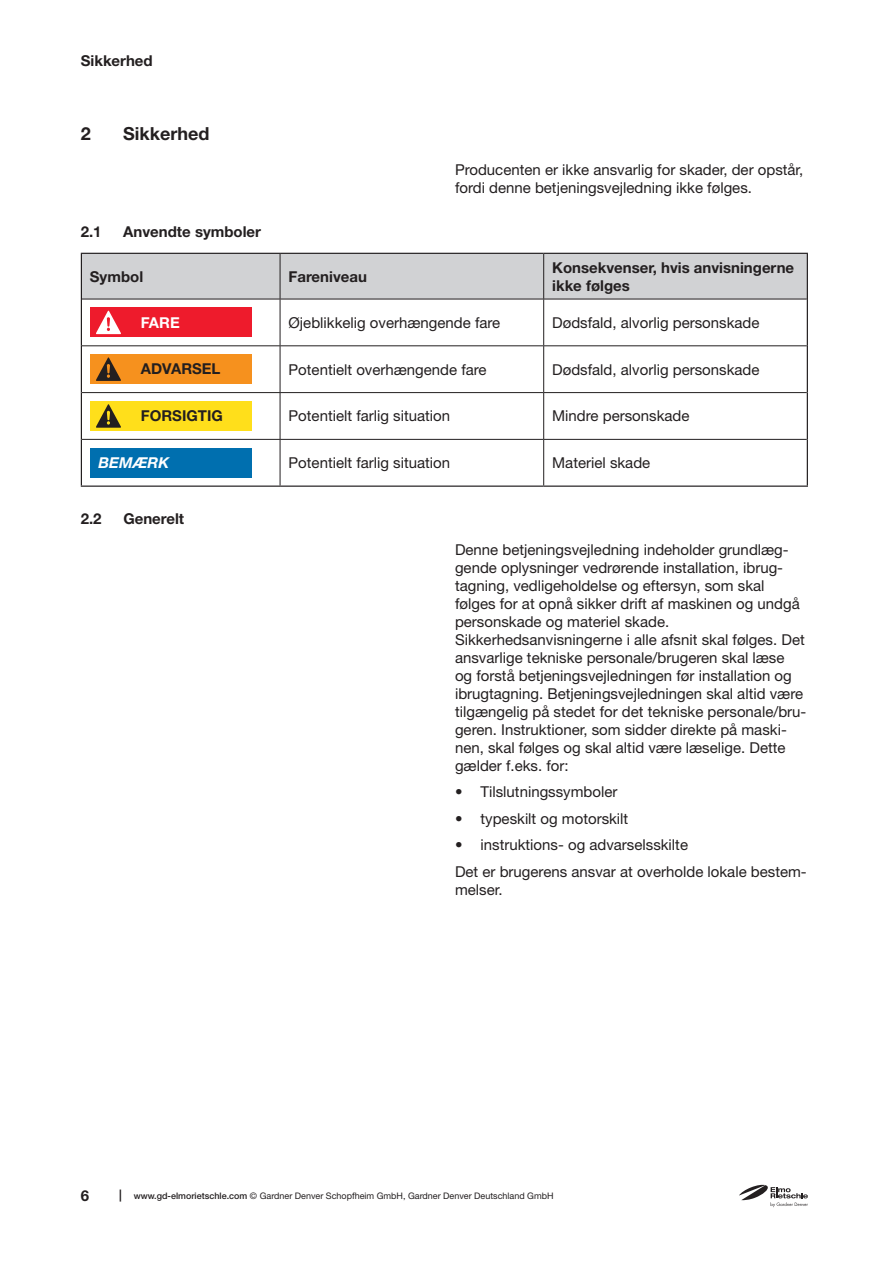
<style>
.page{position:relative;width:893px;height:1263px;background:#fff}
.page>*{position:absolute;margin:0;border:0;box-sizing:border-box;transform-origin:0 0}
.t1{font:700 18px "Helvetica Neue LT Pro";color:#231f20}
.t2{font:15px/18px "Helvetica Neue LT Pro";color:#231f20}
.t3{font:700 15px/18px "Helvetica Neue LT Pro";color:#231f20}
.t4{font:italic 700 15px "Helvetica Neue LT Pro";color:#fff}
.t5{font:700 15px "Helvetica Neue LT Pro";color:#fff}
.t6{font:9px "Helvetica Neue LT Pro";color:#231f20}
.s1{font-weight:700;font-size:12px}
.s2{font-weight:500}
</style>
<div class="page">
<svg style="left:739px;top:1184px;width:69px;height:23px"></svg>
<div style="left:82px;top:254px;width:725px;height:45px;background:#d1d2d4"></div>
<hr style="left:81px;top:253px;width:199px;height:1px;background:#231f20">
<hr style="left:81px;top:254px;width:1px;height:45px;background:#231f20">
<hr style="left:280px;top:253px;width:264px;height:1px;background:#231f20">
<hr style="left:544px;top:253px;width:264px;height:1px;background:#231f20">
<hr style="left:807px;top:254px;width:1px;height:45px;background:#231f20">
<hr style="left:81px;top:299px;width:1px;height:47px;background:#231f20">
<hr style="left:807px;top:299px;width:1px;height:47px;background:#231f20">
<hr style="left:81px;top:346px;width:1px;height:47px;background:#231f20">
<hr style="left:807px;top:346px;width:1px;height:47px;background:#231f20">
<hr style="left:81px;top:393px;width:1px;height:46px;background:#231f20">
<hr style="left:807px;top:393px;width:1px;height:46px;background:#231f20">
<hr style="left:81px;top:439px;width:1px;height:46px;background:#231f20">
<hr style="left:807px;top:439px;width:1px;height:46px;background:#231f20">
<hr style="left:280px;top:254px;width:1px;height:45px;background:#231f20">
<hr style="left:543px;top:254px;width:1px;height:45px;background:#231f20">
<hr style="left:82px;top:299px;width:198px;height:1px;background:#231f20">
<hr style="left:280px;top:299px;width:264px;height:1px;background:#231f20">
<hr style="left:280px;top:299px;width:1px;height:46px;background:#231f20">
<hr style="left:544px;top:299px;width:263px;height:1px;background:#231f20">
<hr style="left:543px;top:299px;width:1px;height:46px;background:#231f20">
<hr style="left:82px;top:345px;width:198px;height:1px;background:#231f20">
<hr style="left:280px;top:345px;width:264px;height:1px;background:#231f20">
<hr style="left:280px;top:346px;width:1px;height:46px;background:#231f20">
<hr style="left:544px;top:345px;width:263px;height:1px;background:#231f20">
<hr style="left:543px;top:346px;width:1px;height:46px;background:#231f20">
<hr style="left:82px;top:392px;width:198px;height:1px;background:#231f20">
<hr style="left:280px;top:392px;width:264px;height:1px;background:#231f20">
<hr style="left:280px;top:393px;width:1px;height:46px;background:#231f20">
<hr style="left:544px;top:392px;width:263px;height:1px;background:#231f20">
<hr style="left:543px;top:393px;width:1px;height:46px;background:#231f20">
<hr style="left:82px;top:439px;width:198px;height:1px;background:#231f20">
<hr style="left:280px;top:439px;width:264px;height:1px;background:#231f20">
<hr style="left:280px;top:440px;width:1px;height:45px;background:#231f20">
<hr style="left:544px;top:439px;width:263px;height:1px;background:#231f20">
<hr style="left:543px;top:440px;width:1px;height:45px;background:#231f20">
<hr style="left:81px;top:485px;width:199px;height:2px;background:#231f20">
<hr style="left:280px;top:485px;width:264px;height:2px;background:#231f20">
<hr style="left:544px;top:485px;width:264px;height:2px;background:#231f20">
<div style="left:90px;top:308px;width:161px;height:29px;background:#ee1b2c"></div>
<svg style="left:96px;top:311px;width:25px;height:23px"></svg>
<div style="left:90px;top:354px;width:161px;height:30px;background:#f6911e"></div>
<svg style="left:96px;top:357px;width:25px;height:24px"></svg>
<div style="left:90px;top:401px;width:161px;height:30px;background:#ffdf1b"></div>
<svg style="left:96px;top:404px;width:25px;height:24px"></svg>
<div style="left:90px;top:448px;width:161px;height:29px;background:#006faf"></div>
<p class="t3" style="left:81px;top:51px;width:73px">Sikkerhed</p>
<p class="t1" style="left:81px;top:123px;width:12px">2</p>
<p class="t1" style="left:123px;top:123px;width:88px">Sikkerhed</p>
<p class="t2" style="left:455px;top:161px;width:350px">Producenten er ikke ansvarlig for skader, der opstår, fordi denne betjeningsvejledning ikke følges.</p>
<p class="t3" style="left:81px;top:222px;width:22px">2.1</p>
<p class="t3" style="left:123px;top:222px;width:139px">Anvendte symboler</p>
<p class="t3" style="left:90px;top:267px;width:55px">Symbol</p>
<p class="t3" style="left:289px;top:267px;width:80px">Fareniveau</p>
<p class="t3" style="left:552px;top:258px;width:243px">Konsekvenser, hvis anvisningerne ikke følges</p>
<p class="t5" style="left:141px;top:313px;width:40px">FARE</p>
<p class="t2" style="left:289px;top:313px;width:213px">Øjeblikkelig overhængende fare</p>
<p class="t2" style="left:552px;top:313px;width:209px">Dødsfald, alvorlig personskade</p>
<p class="t3" style="left:141px;top:360px;width:81px">ADVARSEL</p>
<p class="t2" style="left:289px;top:360px;width:200px">Potentielt overhængende fare</p>
<p class="t2" style="left:552px;top:360px;width:209px">Dødsfald, alvorlig personskade</p>
<p class="t3" style="left:141px;top:407px;width:83px">FORSIGTIG</p>
<p class="t2" style="left:289px;top:407px;width:163px">Potentielt farlig situation</p>
<p class="t2" style="left:552px;top:407px;width:139px">Mindre personskade</p>
<p class="t4" style="left:98px;top:453px;width:72px">BEMÆRK</p>
<p class="t2" style="left:289px;top:453px;width:163px">Potentielt farlig situation</p>
<p class="t2" style="left:552px;top:453px;width:100px">Materiel skade</p>
<p class="t3" style="left:81px;top:509px;width:22px">2.2</p>
<p class="t3" style="left:123px;top:509px;width:62px">Generelt</p>
<p class="t2" style="left:455px;top:540px;width:353px">Denne betjeningsvejledning indeholder grundlæg&shy;gende oplysninger vedrørende installation, ibrug&shy;tagning, vedligeholdelse og eftersyn, som skal følges for at opnå sikker drift af maskinen og undgå personskade og materiel skade.<br>Sikkerhedsanvisningerne i alle afsnit skal følges. Det ansvarlige tekniske personale/brugeren skal læse<br>og forstå betjeningsvejledningen før installation og ibrugtagning. Betjeningsvejledningen skal altid være tilgængelig på stedet for det tekniske personale/bru&shy;geren. Instruktioner, som sidder direkte på maski&shy;nen, skal følges og skal altid være læselige. Dette gælder f.eks. for:</p>
<p class="t2" style="left:455px;top:783px;width:164px">• Tilslutningssymboler</p>
<p class="t2" style="left:455px;top:809px;width:175px">• typeskilt og motorskilt</p>
<p class="t2" style="left:455px;top:831px;width:353px;line-height:26.5px">• instruktions- og advarselsskilte<br>Det er brugerens ansvar at overholde lokale bestem-</p>
<p class="t2" style="left:455px;top:880px;width:49px">melser.</p>
<p class="t3" style="left:81px;top:1187px;width:10px">6</p>
<p class="t6" style="left:119px;top:1191px;width:436px"><span class="s1">|</span> <span class="s2">www.gd-elmorietschle.com</span> © Gardner Denver Schopfheim GmbH, Gardner Denver Deutschland GmbH</p>
</div>
